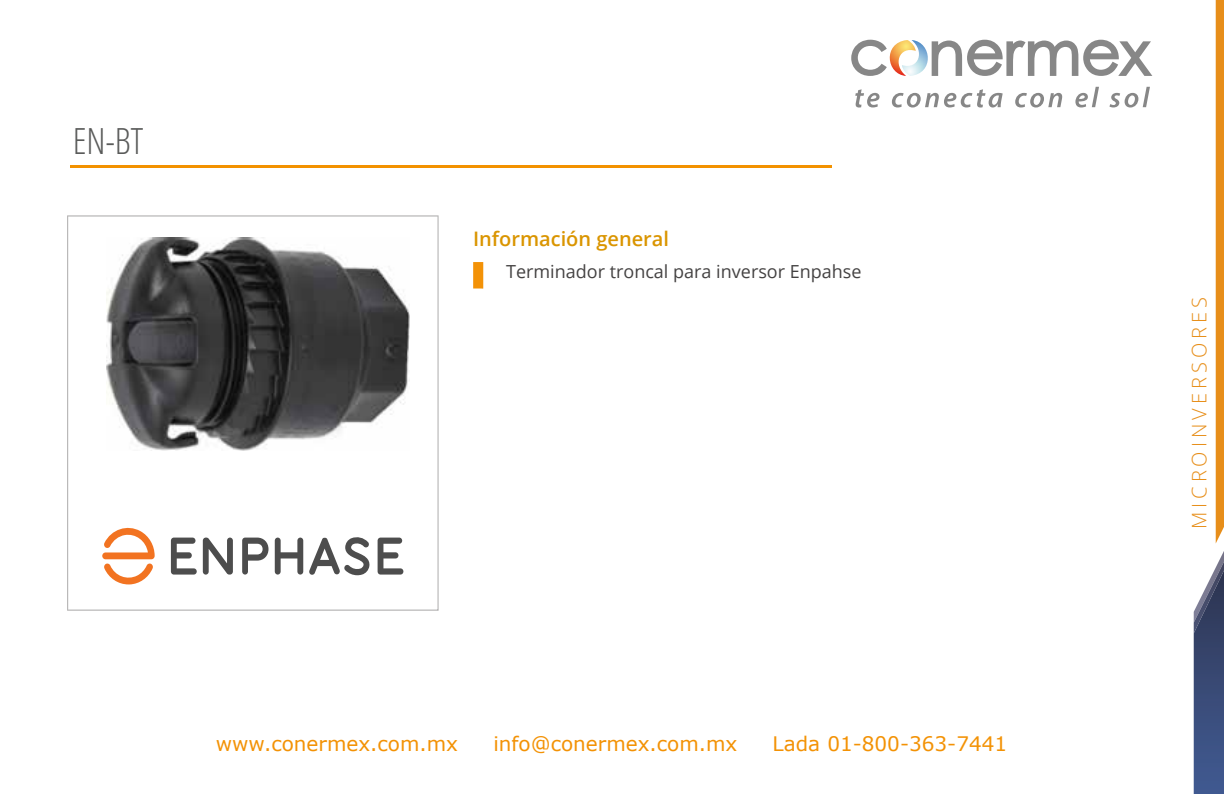
<style>
.page{position:relative;width:1224px;height:794px;background:#fff}
.page>*{position:absolute;margin:0;border:0;box-sizing:border-box;transform-origin:0 0}
.t1{font:300 condensed 36px "Open Sans";color:#5a5b5a}
.t2{font:20px "Verdana";color:#f39205}
.t3{font:600 20px "Open Sans";color:#da9501}
.t4{font:300 20px "Open Sans";letter-spacing:.2em;color:#e78e19}
.t5{font:18px "Open Sans";color:#444242}
</style>
<div class="page">
<svg style="left:851px;top:40px;width:301px;height:36px"></svg>
<svg style="left:855px;top:89px;width:25px;height:18px"></svg>
<svg style="left:892px;top:89px;width:111px;height:18px"></svg>
<svg style="left:1015px;top:93px;width:47px;height:14px"></svg>
<svg style="left:1075px;top:87px;width:24px;height:20px"></svg>
<svg style="left:1109px;top:87px;width:41px;height:20px"></svg>
<hr style="left:71px;top:165px;width:761px;height:3px;background:#f39200">
<div style="left:1216px;top:0;width:8px;height:543px;background:#e78e1a"></div>
<svg style="left:1219px;top:551px;width:5px;height:9px"></svg>
<img style="left:1215px;top:560px;width:9px;height:9px">
<img style="left:1194px;top:569px;width:30px;height:225px">
<svg style="left:473px;top:262px;width:10px;height:26px"></svg>
<svg style="left:67px;top:215px;width:372px;height:395px"></svg>
<img style="left:107px;top:237px;width:302px;height:213px">
<svg style="left:102px;top:524px;width:53px;height:60px"></svg>
<svg style="left:171px;top:537px;width:26px;height:37px"></svg>
<svg style="left:378px;top:537px;width:25px;height:37px"></svg>
<svg style="left:203px;top:537px;width:30px;height:37px"></svg>
<svg style="left:275px;top:537px;width:28px;height:37px"></svg>
<svg style="left:309px;top:536px;width:61px;height:39px"></svg>
<svg style="left:242px;top:537px;width:26px;height:37px"></svg>
<h1 class="t1" style="left:73px;top:117px;width:72px">EN-BT</h1>
<p class="t3" style="left:473px;top:225px;width:197px">Información general</p>
<p class="t5" style="left:506px;top:259px;width:357px">Terminador troncal para inversor Enpahse</p>
<p class="t2" style="left:216px;top:731px;width:244px">www.conermex.com.mx</p>
<p class="t2" style="left:493px;top:731px;width:246px">info@conermex.com.mx</p>
<p class="t2" style="left:773px;top:731px;width:236px">Lada 01-800-363-7441</p>
<p class="t4" style="left:1186px;top:529px;width:233px;rotate:-90deg">MICROINVERSORES</p>
</div>
